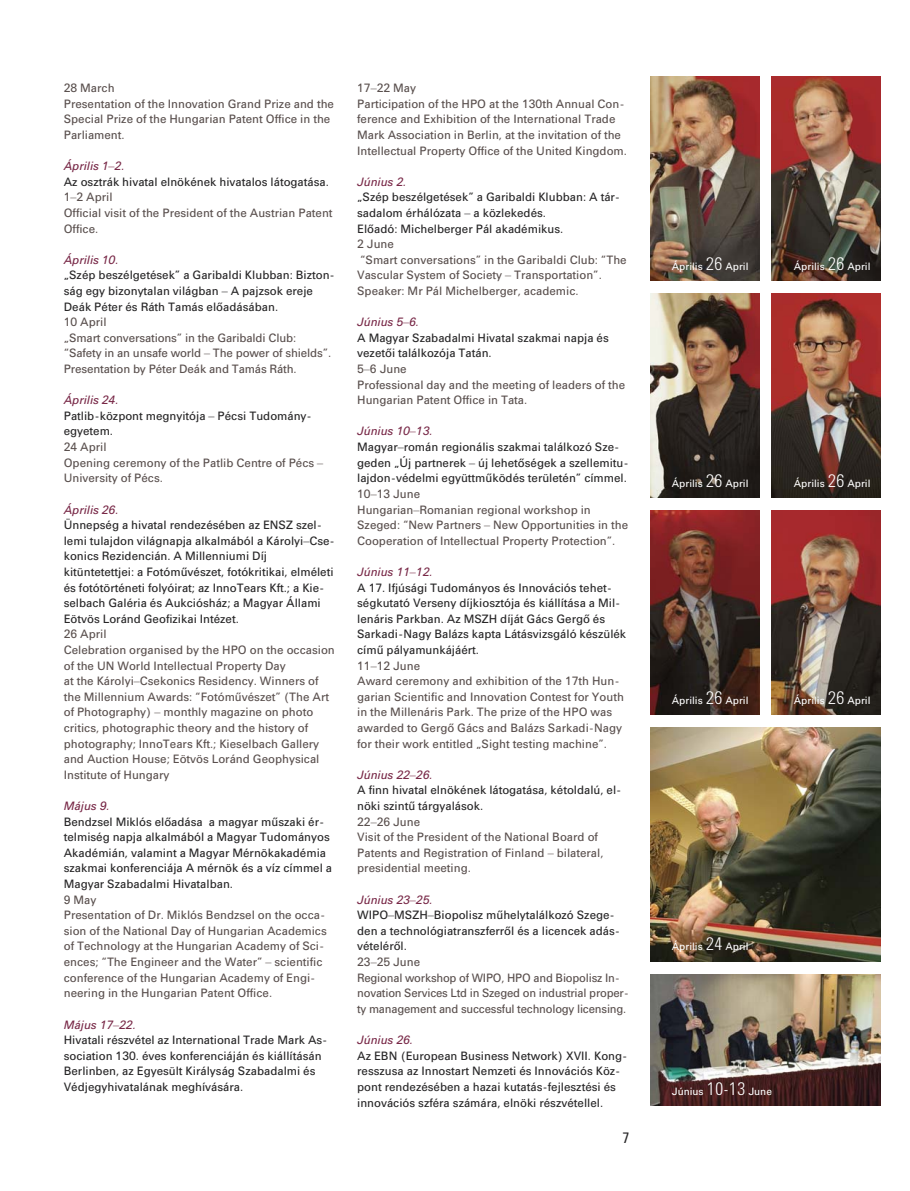
<style>
.page{position:relative;width:910px;height:1191px;background:#fff}
.page>*{position:absolute;margin:0;border:0;box-sizing:border-box;transform-origin:0 0}
.t1{font:15px "Utah CEMT Cond Regular H";color:#272627}
.t2{font:12px/15.6px "Utah CEMT Regular H";color:#5a504e}
.t3{font:12px/15.6px "Utah CEMT Regular H";color:#272627}
.t4{font:12px "Utah CEMT Italic H";color:#782847}
.t5{font:10.5px "Utah CEMT Regular H";color:#fff}
.s1{font-family:"Utah CEMT Cond Light H";font-size:18px}
</style>
<div class="page">
<img style="left:651px;top:77px;width:108px;height:204px">
<img style="left:772px;top:77px;width:108px;height:204px">
<img style="left:651px;top:293px;width:108px;height:204px">
<img style="left:772px;top:293px;width:108px;height:204px">
<img style="left:651px;top:510px;width:108px;height:204px">
<img style="left:772px;top:510px;width:108px;height:204px">
<img style="left:651px;top:727px;width:229px;height:234px">
<img style="left:651px;top:974px;width:229px;height:132px">
<p class="t2" style="left:64px;top:81px;width:272px">28 March<br>Presentation of the Innovation Grand Prize and the<br>Special Prize of the Hungarian Patent Office in the<br>Parliament.</p>
<p class="t4" style="left:64px;top:162px;width:62px">Április 1–2.</p>
<p class="t3" style="left:64px;top:175px;width:267px">Az osztrák hivatal elnökének hivatalos látogatása.</p>
<p class="t2" style="left:64px;top:190px;width:270px">1–2 April<br>Official visit of the President of the Austrian Patent<br>Office.</p>
<p class="t4" style="left:64px;top:255px;width:56px">Április 10.</p>
<p class="t3" style="left:64px;top:268px;width:273px">„Szép beszélgetések” a Garibaldi Klubban: Bizton&shy;ság egy bizonytalan világban – A pajzsok ereje<br>Deák Péter és Ráth Tamás előadásában.</p>
<p class="t2" style="left:64px;top:315px;width:269px">10 April<br>„Smart conversations” in the Garibaldi Club: “Safety in an unsafe world – The power of shields”.<br>Presentation by Péter Deák and Tamás Ráth.</p>
<p class="t4" style="left:64px;top:396px;width:56px">Április 24.</p>
<p class="t3" style="left:64px;top:409px;width:250px">Patlib-központ megnyitója – Pécsi Tudomány&shy;egyetem.</p>
<p class="t2" style="left:64px;top:440px;width:261px">24 April<br>Opening ceremony of the Patlib Centre of Pécs –<br>University of Pécs.</p>
<p class="t4" style="left:64px;top:505px;width:56px">Április 26.</p>
<p class="t3" style="left:64px;top:518px;width:273px">Ünnepség a hivatal rendezésében az ENSZ szel&shy;lemi tulajdon világnapja alkalmából a Károlyi–Cse&shy;konics Rezidencián. A Millenniumi Díj kitüntetettjei: a Fotóművészet, fotókritikai, elméleti és fotótörténeti folyóirat; az InnoTears Kft.; a Kie&shy;selbach Galéria és Aukciósház; a Magyar Állami Eötvös Loránd Geofizikai Intézet.</p>
<p class="t2" style="left:64px;top:627px;width:273px">26 April<br>Celebration organised by the HPO on the occasion of the UN World Intellectual Property Day<br>at the Károlyi–Csekonics Residency. Winners of the Millennium Awards: “Fotóművészet” (The Art of Photography) – monthly magazine on photo critics, photographic theory and the history of photography; InnoTears Kft.; Kieselbach Gallery and Auction House; Eötvös Loránd Geophysical Institute of Hungary</p>
<p class="t4" style="left:64px;top:801px;width:47px">Május 9.</p>
<p class="t3" style="left:64px;top:814px;width:270px">Bendzsel Miklós előadása a magyar műszaki ér&shy;telmiség napja alkalmából a Magyar Tudományos Akadémián, valamint a Magyar Mérnökakadémia szakmai konferenciája A mérnök és a víz címmel a Magyar Szabadalmi Hivatalban.</p>
<p class="t2" style="left:64px;top:892px;width:265px">9 May<br>Presentation of Dr. Miklós Bendzsel on the occa&shy;sion of the National Day of Hungarian Academics of Technology at the Hungarian Academy of Sci&shy;ences; “The Engineer and the Water” – scientific conference of the Hungarian Academy of Engi&shy;neering in the Hungarian Patent Office.</p>
<p class="t4" style="left:64px;top:1020px;width:74px">Május 17–22.</p>
<p class="t3" style="left:64px;top:1033px;width:265px">Hivatali részvétel az International Trade Mark As&shy;sociation 130. éves konferenciáján és kiállításán Berlinben, az Egyesült Királyság Szabadalmi és Védjegyhivatalának meghívására.</p>
<p class="t2" style="left:357px;top:81px;width:271px">17–22 May<br>Participation of the HPO at the 130th Annual Con&shy;ference and Exhibition of the International Trade Mark Association in Berlin, at the invitation of the Intellectual Property Office of the United Kingdom.</p>
<p class="t4" style="left:357px;top:177px;width:51px">Június 2.</p>
<p class="t3" style="left:357px;top:190px;width:265px">„Szép beszélgetések” a Garibaldi Klubban: A tár&shy;sadalom érhálózata – a közlekedés.<br>Előadó: Michelberger Pál akadémikus.</p>
<p class="t2" style="left:357px;top:237px;width:271px">2 June<br>“Smart conversations” in the Garibaldi Club: “The Vascular System of Society – Transportation”.<br>Speaker: Mr Pál Michelberger, academic.</p>
<p class="t4" style="left:357px;top:318px;width:63px">Június 5–6.</p>
<p class="t3" style="left:357px;top:331px;width:253px">A Magyar Szabadalmi Hivatal szakmai napja és vezetői találkozója Tatán.</p>
<p class="t2" style="left:357px;top:362px;width:269px">5–6 June<br>Professional day and the meeting of leaders of the<br>Hungarian Patent Office in Tata.</p>
<p class="t4" style="left:357px;top:427px;width:77px">Június 10–13.</p>
<p class="t3" style="left:357px;top:440px;width:273px">Magyar–román regionális szakmai találkozó Sze&shy;geden „Új partnerek – új lehetőségek a szellemitu&shy;lajdon-védelmi együttműködés területén” címmel.</p>
<p class="t2" style="left:357px;top:487px;width:272px">10–13 June<br>Hungarian–Romanian regional workshop in Szeged: “New Partners – New Opportunities in the Cooperation of Intellectual Property Protection”.</p>
<p class="t4" style="left:357px;top:567px;width:77px">Június 11–12.</p>
<p class="t3" style="left:357px;top:580px;width:271px">A 17. Ifjúsági Tudományos és Innovációs tehet&shy;ségkutató Verseny díjkiosztója és kiállítása a Mil&shy;lenáris Parkban. Az MSZH díját Gács Gergő és Sarkadi-Nagy Balázs kapta Látásvizsgáló készülék című pályamunkájáért.</p>
<p class="t2" style="left:357px;top:658px;width:268px">11–12 June<br>Award ceremony and exhibition of the 17th Hun&shy;garian Scientific and Innovation Contest for Youth in the Millenáris Park. The prize of the HPO was awarded to Gergő Gács and Balázs Sarkadi-Nagy for their work entitled „Sight testing machine”.</p>
<p class="t4" style="left:357px;top:770px;width:77px">Június 22–26.</p>
<p class="t3" style="left:357px;top:783px;width:266px">A finn hivatal elnökének látogatása, kétoldalú, el&shy;nöki szintű tárgyalások.</p>
<p class="t2" style="left:357px;top:814px;width:248px">22–26 June<br>Visit of the President of the National Board of<br>Patents and Registration of Finland – bilateral, presidential meeting.</p>
<p class="t4" style="left:357px;top:895px;width:77px">Június 23–25.</p>
<p class="t3" style="left:357px;top:908px;width:265px">WIPO–MSZH–Biopolisz műhelytalálkozó Szege&shy;den a technológiatranszferről és a licencek adás&shy;vételéről.</p>
<p class="t2" style="left:357px;top:955px;width:273px">23–25 June<br>Regional workshop of WIPO, HPO and Biopolisz In&shy;novation Services Ltd in Szeged on industrial proper&shy;ty management and successful technology licensing.</p>
<p class="t4" style="left:357px;top:1035px;width:57px">Június 26.</p>
<p class="t3" style="left:357px;top:1048px;width:272px">Az EBN (European Business Network) XVII. Kong&shy;resszusa az Innostart Nemzeti és Innovációs Köz&shy;pont rendezésében a hazai kutatás-fejlesztési és innovációs szféra számára, elnöki részvétellel.</p>
<p class="t1" style="left:622px;top:1132px;width:8px">7</p>
<p class="t5" style="left:672px;top:262px;width:78px">Április <span class="s1">26</span> April</p>
<p class="t5" style="left:794px;top:262px;width:78px">Április <span class="s1">26</span> April</p>
<p class="t5" style="left:672px;top:479px;width:78px">Április <span class="s1">26</span> April</p>
<p class="t5" style="left:794px;top:479px;width:78px">Április <span class="s1">26</span> April</p>
<p class="t5" style="left:672px;top:696px;width:78px">Április <span class="s1">26</span> April</p>
<p class="t5" style="left:794px;top:696px;width:78px">Április <span class="s1">26</span> April</p>
<p class="t5" style="left:672px;top:942px;width:78px">Április <span class="s1">24</span> April</p>
<p class="t5" style="left:672px;top:1087px;width:102px">Június <span class="s1">10-13</span> June</p>
</div>
